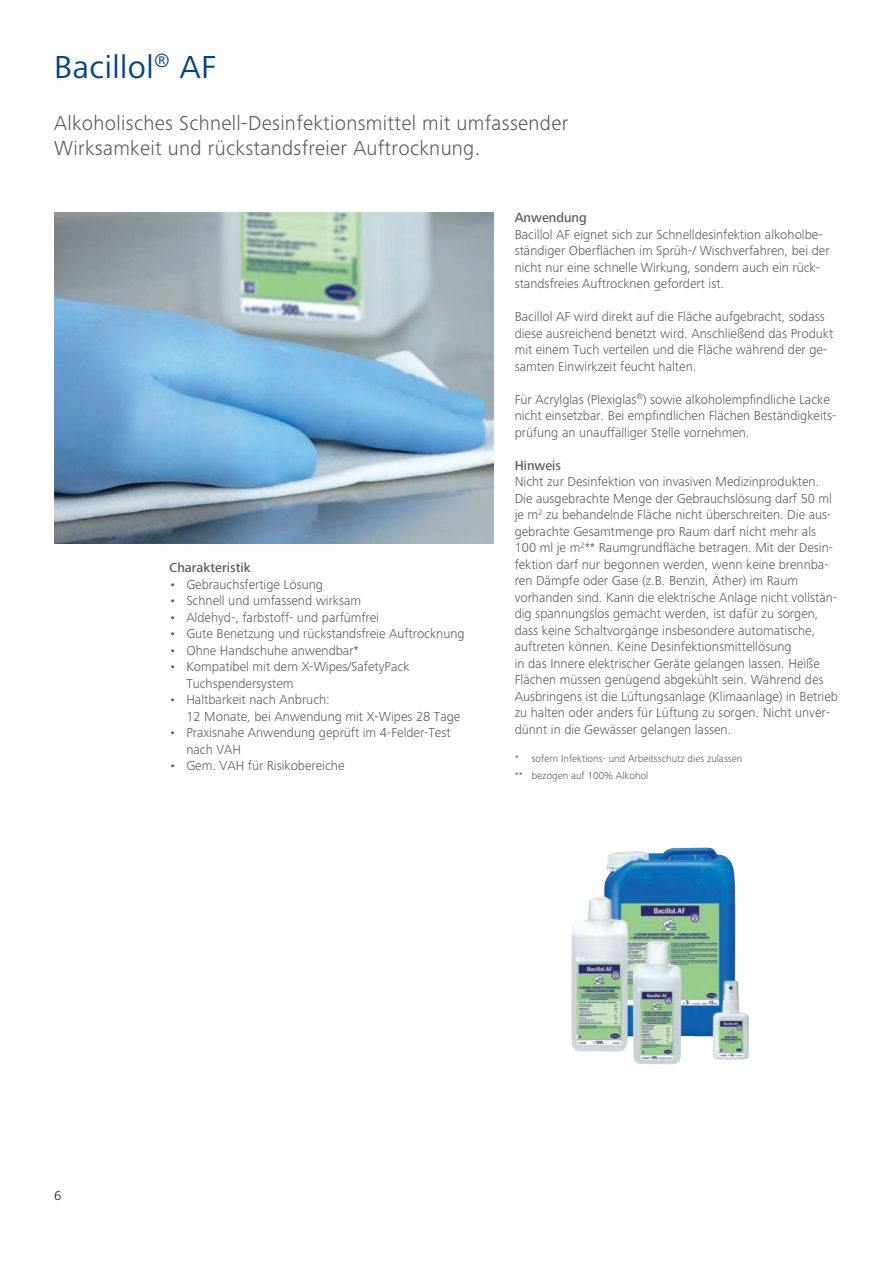
<style>
.page{position:relative;width:893px;height:1263px;background:#fff}
.page>*{position:absolute;margin:0;border:0;box-sizing:border-box;transform-origin:0 0}
.t1{font:33px "Frutiger Next LTW1 G";letter-spacing:.015em;color:#01468c}
.t2{font:300 21px/25.5px "Frutiger Next LTW1 G";letter-spacing:.015em;color:#57585a}
.t3{font:300 13.5px/16.5px "Frutiger Next LTW1 G";color:#57585a}
.t4{font:500 13.5px "Frutiger Next LTW1 G";color:#57585a}
.t5{font:300 13.5px "Frutiger Next LTW1 G";color:#231f20}
.t6{font:300 10.5px/16.5px "Frutiger Next LTW1 G";color:#57585a}
</style>
<div class="page">
<img style="left:54px;top:213px;width:439px;height:330px">
<img style="left:571px;top:847px;width:178px;height:217px">
<h1 class="t1" style="left:54px;top:56px;width:163px">Bacillol<sup>®</sup> AF</h1>
<h2 class="t2" style="left:54px;top:112px;width:516px">Alkoholisches Schnell-Desinfektionsmittel mit umfassender<br>Wirksamkeit und rückstandsfreier Auftrocknung.</h2>
<p class="t4" style="left:169px;top:563px;width:83px">Charakteristik</p>
<p class="t3" style="left:169px;top:578px;width:155px">• Gebrauchsfertige Lösung</p>
<p class="t3" style="left:169px;top:594px;width:193px">• Schnell und umfassend wirksam</p>
<p class="t3" style="left:169px;top:611px;width:211px">• Aldehyd-, farbstoff- und parfümfrei</p>
<p class="t3" style="left:169px;top:627px;width:297px">• Gute Benetzung und rückstandsfreie Auftrocknung</p>
<p class="t3" style="left:169px;top:644px;width:191px">• Ohne Handschuhe anwendbar*</p>
<p class="t3" style="left:186px;top:660px;width:225px;text-indent:-17px">• Kompatibel mit dem X-Wipes/SafetyPack<br>Tuchspendersystem</p>
<p class="t3" style="left:186px;top:693px;width:276px;text-indent:-17px">• Haltbarkeit nach Anbruch:<br>12 Monate, bei Anwendung mit X-Wipes 28 Tage</p>
<p class="t3" style="left:186px;top:726px;width:266px;text-indent:-17px">• Praxisnahe Anwendung geprüft im 4-Felder-Test nach VAH</p>
<p class="t3" style="left:169px;top:759px;width:177px">• Gem. VAH für Risikobereiche</p>
<p class="t4" style="left:515px;top:213px;width:74px">Anwendung</p>
<p class="t3" style="left:515px;top:228px;width:316px">Bacillol AF eignet sich zur Schnelldesinfektion alkoholbe&shy;ständiger Oberflächen im Sprüh-/ Wischverfahren, bei der nicht nur eine schnelle Wirkung, sondern auch ein rück&shy;standsfreies Auftrocknen gefordert ist.</p>
<p class="t3" style="left:515px;top:310px;width:320px">Bacillol AF wird direkt auf die Fläche aufgebracht, sodass diese ausreichend benetzt wird. Anschließend das Produkt mit einem Tuch verteilen und die Fläche während der ge&shy;samten Einwirkzeit feucht halten.</p>
<p class="t3" style="left:515px;top:393px;width:323px">Für Acrylglas (Plexiglas<sup>®</sup>) sowie alkoholempfindliche Lacke nicht einsetzbar. Bei empfindlichen Flächen Beständigkeits&shy;prüfung an unauffälliger Stelle vornehmen.</p>
<p class="t4" style="left:515px;top:461px;width:48px">Hinweis</p>
<p class="t3" style="left:515px;top:475px;width:325px">Nicht zur Desinfektion von invasiven Medizinprodukten.<br>Die ausgebrachte Menge der Gebrauchslösung darf 50 ml je m<sup>2</sup> zu behandelnde Fläche nicht überschreiten. Die aus&shy;gebrachte Gesamtmenge pro Raum darf nicht mehr als 100 ml je m<sup>2</sup>** Raumgrundfläche betragen. Mit der Desin&shy;fektion darf nur begonnen werden, wenn keine brennba&shy;ren Dämpfe oder Gase (z.B. Benzin, Äther) im Raum vorhanden sind. Kann die elektrische Anlage nicht vollstän&shy;dig spannungslos gemacht werden, ist dafür zu sorgen, dass keine Schaltvorgänge insbesondere automatische, auftreten können. Keine Desinfektionsmittellösung<br>in das Innere elektrischer Geräte gelangen lassen. Heiße Flächen müssen genügend abgekühlt sein. Während des Ausbringens ist die Lüftungsanlage (Klimaanlage) in Betrieb zu halten oder anders für Lüftung zu sorgen. Nicht unver&shy;dünnt in die Gewässer gelangen lassen.</p>
<p class="t6" style="left:515px;top:752px;width:229px">* sofern Infektions- und Arbeitsschutz dies zulassen ** bezogen auf 100% Alkohol</p>
<p class="t5" style="left:54px;top:1191px;width:9px">6</p>
</div>
